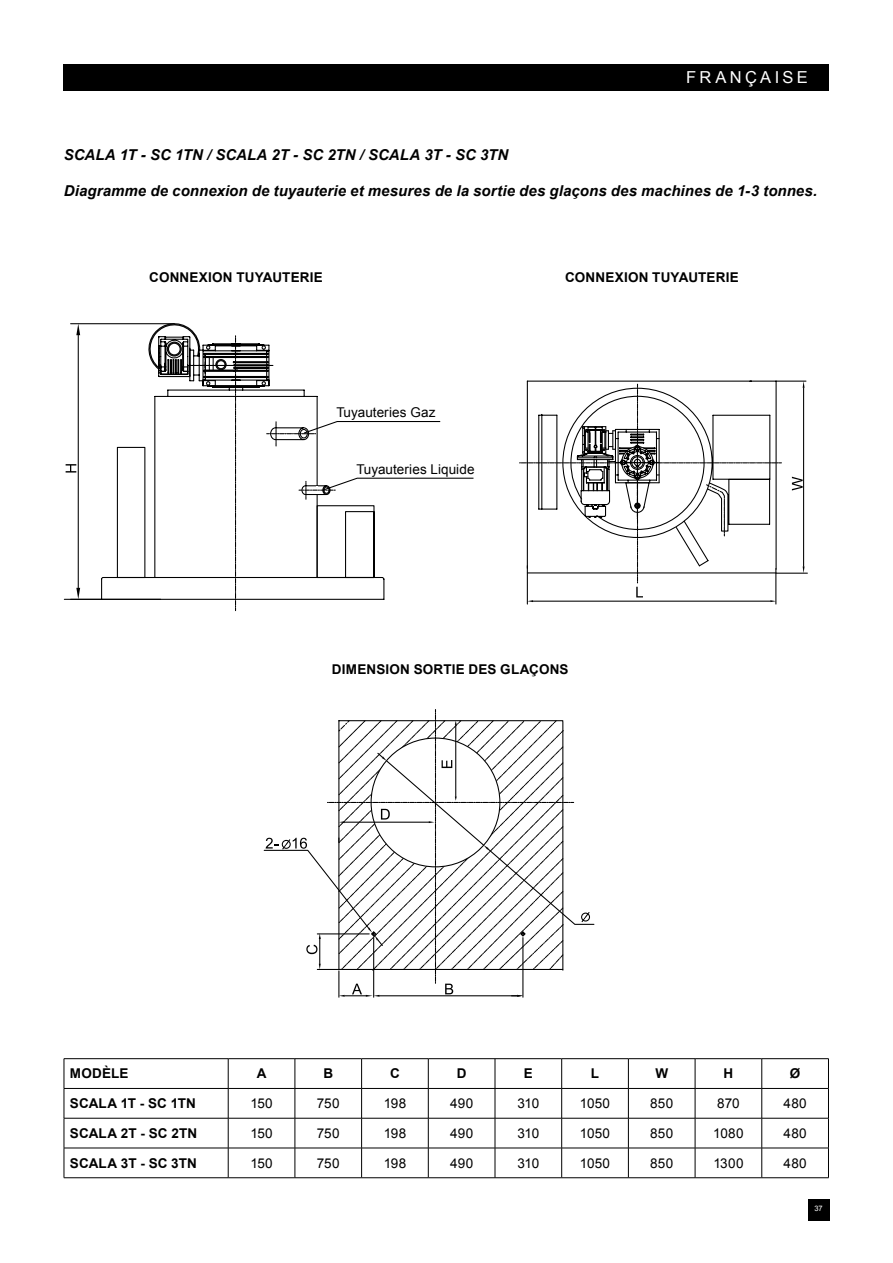
<style>
.page{position:relative;width:893px;height:1263px;background:#fff}
.page>*{position:absolute;margin:0;border:0;box-sizing:border-box;transform-origin:0 0}
.t1{font:16.5px "Arial";letter-spacing:.205em;color:#fff}
.t2{font:italic 700 15px "Arial";letter-spacing:.005em;color:#000}
.t3{font:13.5px "Arial";letter-spacing:.01em;color:#000}
.t4{font:700 13.5px "Arial";letter-spacing:.015em;color:#000}
.t5{font:7.5px "Arial";color:#fff}
</style>
<div class="page">
<div style="left:808px;top:1199px;width:21px;height:21px;background:#000"></div>
<div style="left:64px;top:64px;width:765px;height:27px;background:#000"></div>
<hr style="left:64px;top:1058px;width:164px;height:1px;background:#000">
<hr style="left:228px;top:1058px;width:67px;height:1px;background:#000">
<hr style="left:295px;top:1058px;width:67px;height:1px;background:#000">
<hr style="left:362px;top:1058px;width:66px;height:1px;background:#000">
<hr style="left:428px;top:1058px;width:67px;height:1px;background:#000">
<hr style="left:495px;top:1058px;width:67px;height:1px;background:#000">
<hr style="left:562px;top:1058px;width:66px;height:1px;background:#000">
<hr style="left:628px;top:1058px;width:67px;height:1px;background:#000">
<hr style="left:695px;top:1058px;width:67px;height:1px;background:#000">
<hr style="left:762px;top:1058px;width:67px;height:1px;background:#000">
<hr style="left:64px;top:1088px;width:164px;height:1px;background:#000">
<svg style="left:64px;top:1059px;width:1px;height:59px"></svg>
<hr style="left:228px;top:1088px;width:67px;height:1px;background:#000">
<svg style="left:228px;top:1059px;width:1px;height:59px"></svg>
<hr style="left:295px;top:1088px;width:67px;height:1px;background:#000">
<svg style="left:295px;top:1059px;width:1px;height:59px"></svg>
<hr style="left:362px;top:1088px;width:66px;height:1px;background:#000">
<svg style="left:361px;top:1059px;width:1px;height:59px"></svg>
<hr style="left:428px;top:1088px;width:67px;height:1px;background:#000">
<svg style="left:428px;top:1059px;width:1px;height:59px"></svg>
<hr style="left:495px;top:1088px;width:67px;height:1px;background:#000">
<svg style="left:495px;top:1059px;width:1px;height:59px"></svg>
<hr style="left:562px;top:1088px;width:66px;height:1px;background:#000">
<svg style="left:561px;top:1059px;width:1px;height:59px"></svg>
<hr style="left:628px;top:1088px;width:67px;height:1px;background:#000">
<svg style="left:628px;top:1059px;width:1px;height:59px"></svg>
<hr style="left:695px;top:1088px;width:67px;height:1px;background:#000">
<svg style="left:695px;top:1059px;width:1px;height:59px"></svg>
<hr style="left:762px;top:1088px;width:67px;height:1px;background:#000">
<svg style="left:761px;top:1059px;width:1px;height:59px"></svg>
<svg style="left:828px;top:1059px;width:1px;height:59px"></svg>
<hr style="left:64px;top:1118px;width:164px;height:1px;background:#000">
<hr style="left:64px;top:1118px;width:1px;height:30px;background:#000">
<hr style="left:228px;top:1118px;width:67px;height:1px;background:#000">
<hr style="left:228px;top:1118px;width:1px;height:30px;background:#000">
<hr style="left:295px;top:1118px;width:67px;height:1px;background:#000">
<hr style="left:295px;top:1118px;width:1px;height:30px;background:#000">
<hr style="left:362px;top:1118px;width:66px;height:1px;background:#000">
<hr style="left:361px;top:1118px;width:1px;height:30px;background:#000">
<hr style="left:428px;top:1118px;width:67px;height:1px;background:#000">
<hr style="left:428px;top:1118px;width:1px;height:30px;background:#000">
<hr style="left:495px;top:1118px;width:67px;height:1px;background:#000">
<hr style="left:495px;top:1118px;width:1px;height:30px;background:#000">
<hr style="left:562px;top:1118px;width:66px;height:1px;background:#000">
<hr style="left:561px;top:1118px;width:1px;height:30px;background:#000">
<hr style="left:628px;top:1118px;width:67px;height:1px;background:#000">
<hr style="left:628px;top:1118px;width:1px;height:30px;background:#000">
<hr style="left:695px;top:1118px;width:67px;height:1px;background:#000">
<hr style="left:695px;top:1118px;width:1px;height:30px;background:#000">
<hr style="left:762px;top:1118px;width:67px;height:1px;background:#000">
<hr style="left:761px;top:1118px;width:1px;height:30px;background:#000">
<hr style="left:828px;top:1118px;width:1px;height:30px;background:#000">
<hr style="left:64px;top:1148px;width:164px;height:1px;background:#000">
<svg style="left:64px;top:1148px;width:1px;height:29px"></svg>
<hr style="left:228px;top:1148px;width:67px;height:1px;background:#000">
<svg style="left:228px;top:1148px;width:1px;height:29px"></svg>
<hr style="left:295px;top:1148px;width:67px;height:1px;background:#000">
<svg style="left:295px;top:1148px;width:1px;height:29px"></svg>
<hr style="left:362px;top:1148px;width:66px;height:1px;background:#000">
<svg style="left:361px;top:1148px;width:1px;height:29px"></svg>
<hr style="left:428px;top:1148px;width:67px;height:1px;background:#000">
<svg style="left:428px;top:1148px;width:1px;height:29px"></svg>
<hr style="left:495px;top:1148px;width:67px;height:1px;background:#000">
<svg style="left:495px;top:1148px;width:1px;height:29px"></svg>
<hr style="left:562px;top:1148px;width:66px;height:1px;background:#000">
<svg style="left:561px;top:1148px;width:1px;height:29px"></svg>
<hr style="left:628px;top:1148px;width:67px;height:1px;background:#000">
<svg style="left:628px;top:1148px;width:1px;height:29px"></svg>
<hr style="left:695px;top:1148px;width:67px;height:1px;background:#000">
<svg style="left:695px;top:1148px;width:1px;height:29px"></svg>
<hr style="left:762px;top:1148px;width:67px;height:1px;background:#000">
<svg style="left:761px;top:1148px;width:1px;height:29px"></svg>
<svg style="left:828px;top:1148px;width:1px;height:29px"></svg>
<hr style="left:64px;top:1177px;width:164px;height:1px;background:#000">
<hr style="left:228px;top:1177px;width:67px;height:1px;background:#000">
<hr style="left:295px;top:1177px;width:67px;height:1px;background:#000">
<hr style="left:362px;top:1177px;width:66px;height:1px;background:#000">
<hr style="left:428px;top:1177px;width:67px;height:1px;background:#000">
<hr style="left:495px;top:1177px;width:67px;height:1px;background:#000">
<hr style="left:562px;top:1177px;width:66px;height:1px;background:#000">
<hr style="left:628px;top:1177px;width:67px;height:1px;background:#000">
<hr style="left:695px;top:1177px;width:67px;height:1px;background:#000">
<hr style="left:762px;top:1177px;width:67px;height:1px;background:#000">
<svg style="left:63px;top:323px;width:322px;height:277px"></svg>
<svg style="left:116px;top:352px;width:259px;height:226px"></svg>
<svg style="left:235px;top:336px;width:1px;height:275px"></svg>
<svg style="left:267px;top:420px;width:207px;height:79px"></svg>
<hr style="left:776px;top:381px;width:30px;height:1px;background:#000">
<hr style="left:776px;top:573px;width:31px;height:1px;background:#000">
<hr style="left:803px;top:388px;width:1px;height:178px;background:#000">
<svg style="left:792px;top:477px;width:11px;height:13px"></svg>
<hr style="left:775px;top:569px;width:1px;height:35px;background:#000">
<hr style="left:527px;top:566px;width:1px;height:38px;background:#000">
<svg style="left:526px;top:380px;width:251px;height:4px"></svg>
<svg style="left:520px;top:384px;width:261px;height:218px"></svg>
<svg style="left:263px;top:709px;width:332px;height:288px"></svg>
<p class="t1" style="left:686px;top:66px;width:123px">FRANÇAISE</p>
<p class="t2" style="left:64px;top:145px;width:446px">SCALA 1T - SC 1TN / SCALA 2T - SC 2TN / SCALA 3T - SC 3TN</p>
<p class="t2" style="left:64px;top:181px;width:755px">Diagramme de connexion de tuyauterie et mesures de la sortie des glaçons des machines de 1-3 tonnes.</p>
<p class="t4" style="left:149px;top:268px;width:175px">CONNEXION TUYAUTERIE</p>
<p class="t4" style="left:565px;top:268px;width:175px">CONNEXION TUYAUTERIE</p>
<p class="t3" style="left:336px;top:404px;width:101px">Tuyauteries Gaz</p>
<p class="t3" style="left:357px;top:460px;width:119px">Tuyauteries Liquide</p>
<p class="t4" style="left:332px;top:660px;width:238px">DIMENSION SORTIE DES GLAÇONS</p>
<p class="t4" style="left:70px;top:1065px;width:60px">MODÈLE</p>
<p class="t4" style="left:257px;top:1065px;width:11px">A</p>
<p class="t4" style="left:323px;top:1065px;width:11px">B</p>
<p class="t4" style="left:390px;top:1065px;width:11px">C</p>
<p class="t4" style="left:457px;top:1065px;width:11px">D</p>
<p class="t4" style="left:524px;top:1065px;width:11px">E</p>
<p class="t4" style="left:591px;top:1065px;width:10px">L</p>
<p class="t4" style="left:655px;top:1065px;width:14px">W</p>
<p class="t4" style="left:724px;top:1065px;width:11px">H</p>
<p class="t4" style="left:790px;top:1065px;width:12px">Ø</p>
<p class="t4" style="left:70px;top:1094px;width:127px">SCALA 1T - SC 1TN</p>
<p class="t3" style="left:250px;top:1095px;width:24px">150</p>
<p class="t3" style="left:317px;top:1095px;width:24px">750</p>
<p class="t3" style="left:384px;top:1095px;width:24px">198</p>
<p class="t3" style="left:450px;top:1095px;width:25px">490</p>
<p class="t3" style="left:517px;top:1095px;width:23px">310</p>
<p class="t3" style="left:580px;top:1095px;width:32px">1050</p>
<p class="t3" style="left:650px;top:1095px;width:25px">850</p>
<p class="t3" style="left:717px;top:1095px;width:24px">870</p>
<p class="t3" style="left:784px;top:1095px;width:25px">480</p>
<p class="t4" style="left:70px;top:1124px;width:129px">SCALA 2T - SC 2TN</p>
<p class="t3" style="left:250px;top:1124px;width:24px">150</p>
<p class="t3" style="left:317px;top:1124px;width:24px">750</p>
<p class="t3" style="left:384px;top:1124px;width:24px">198</p>
<p class="t3" style="left:450px;top:1124px;width:25px">490</p>
<p class="t3" style="left:517px;top:1124px;width:23px">310</p>
<p class="t3" style="left:580px;top:1124px;width:32px">1050</p>
<p class="t3" style="left:650px;top:1124px;width:25px">850</p>
<p class="t3" style="left:713px;top:1124px;width:32px">1080</p>
<p class="t3" style="left:784px;top:1124px;width:25px">480</p>
<p class="t4" style="left:70px;top:1154px;width:128px">SCALA 3T - SC 3TN</p>
<p class="t3" style="left:250px;top:1154px;width:24px">150</p>
<p class="t3" style="left:317px;top:1154px;width:24px">750</p>
<p class="t3" style="left:384px;top:1154px;width:24px">198</p>
<p class="t3" style="left:450px;top:1154px;width:25px">490</p>
<p class="t3" style="left:517px;top:1154px;width:23px">310</p>
<p class="t3" style="left:580px;top:1154px;width:32px">1050</p>
<p class="t3" style="left:650px;top:1154px;width:25px">850</p>
<p class="t3" style="left:713px;top:1154px;width:32px">1300</p>
<p class="t3" style="left:784px;top:1154px;width:25px">480</p>
<p class="t5" style="left:814px;top:1204px;width:10px">37</p>
</div>
